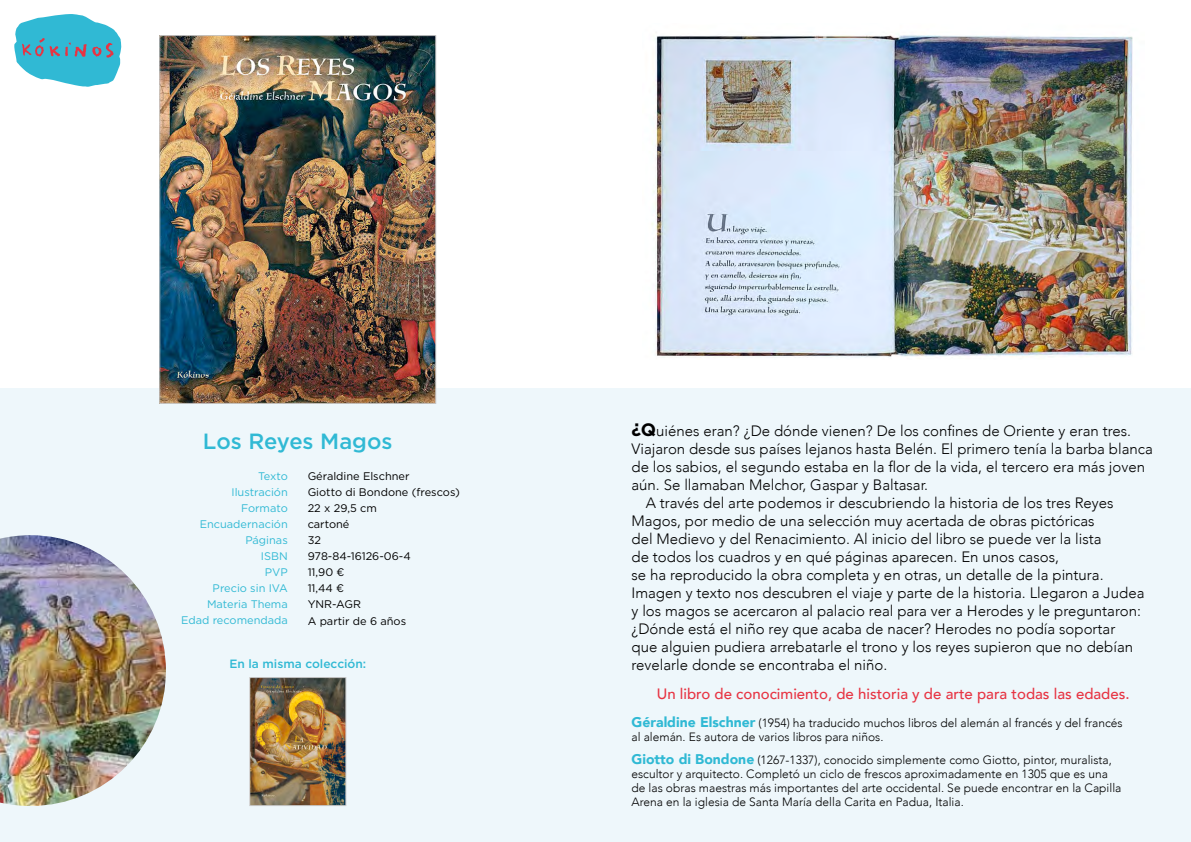
<style>
.page{position:relative;width:1191px;height:842px;background:#fff}
.page>*{position:absolute;margin:0;border:0;box-sizing:border-box;transform-origin:0 0}
.t1{font:500 22px "Gotham";color:#30b9d4}
.t2{font:300 15px "Avenir";color:#000}
.t3{font:500 15px "Avenir";color:#e73443}
.t4{font:300 12px/14px "Avenir";color:#000}
.t5{font:500 12px "Gotham";color:#30b9d4}
.t6{font:11px/16px "Gotham";color:#000}
.t7{font:11px/16px "Gotham";color:#30b9d4;text-align:right}
.s1{font-family:"Gotham";font-weight:700;font-size:18px}
.s2{font-weight:900;font-size:14px;color:#30b9d4}
</style>
<div class="page">
<div style="left:0;top:388px;width:1191px;height:454px;background:#eef7fb"></div>
<svg style="left:14px;top:14px;width:107px;height:73px"></svg>
<img style="left:161px;top:37px;width:273px;height:365px">
<div style="left:159px;top:35px;width:277px;height:369px;border:1px solid #c6c6c6"></div>
<img style="left:651px;top:34px;width:482px;height:325px">
<img style="left:251px;top:679px;width:93px;height:125px">
<div style="left:249px;top:677px;width:97px;height:129px;border:1px solid #c6c6c6"></div>
<img style="left:0;top:535px;width:166px;height:271px">
<h1 class="t1" style="left:203px;top:426px;width:191px">Los Reyes Magos</h1>
<p class="t7" style="left:181px;top:468px;width:108px">Texto<br>Ilustración<br>Formato<br>Encuadernación<br>Páginas<br>ISBN<br>PVP<br>Precio sin IVA<br>Materia Thema<br>Edad recomendada</p>
<p class="t6" style="left:308px;top:468px;width:154px">Géraldine Elschner<br>Giotto di Bondone (frescos)<br>22 x 29,5 cm<br>cartoné<br>32<br>978-84-16126-06-4<br>11,90 €<br>11,44 €<br>YNR-AGR<br>A partir de 6 años</p>
<p class="t5" style="left:229px;top:656px;width:138px">En la misma colección:</p>
<p class="t2" style="left:631px;top:422px;width:501px"><span class="s1">¿Q</span>uiénes eran? ¿De dónde vienen? De los confines de Oriente y eran tres.</p>
<p class="t2" style="left:631px;top:440px;width:523px">Viajaron desde sus países lejanos hasta Belén. El primero tenía la barba blanca</p>
<p class="t2" style="left:631px;top:458px;width:515px">de los sabios, el segundo estaba en la flor de la vida, el tercero era más joven</p>
<p class="t2" style="left:631px;top:476px;width:298px">aún. Se llamaban Melchor, Gaspar y Baltasar.</p>
<p class="t2" style="left:645px;top:494px;width:469px">A través del arte podemos ir descubriendo la historia de los tres Reyes</p>
<p class="t2" style="left:631px;top:512px;width:465px">Magos, por medio de una selección muy acertada de obras pictóricas</p>
<p class="t2" style="left:631px;top:530px;width:471px">del Medievo y del Renacimiento. Al inicio del libro se puede ver la lista</p>
<p class="t2" style="left:631px;top:548px;width:429px">de todos los cuadros y en qué páginas aparecen. En unos casos,</p>
<p class="t2" style="left:631px;top:566px;width:473px">se ha reproducido la obra completa y en otras, un detalle de la pintura.</p>
<p class="t2" style="left:631px;top:584px;width:514px">Imagen y texto nos descubren el viaje y parte de la historia. Llegaron a Judea</p>
<p class="t2" style="left:631px;top:602px;width:511px">y los magos se acercaron al palacio real para ver a Herodes y le preguntaron:</p>
<p class="t2" style="left:631px;top:620px;width:485px">¿Dónde está el niño rey que acaba de nacer? Herodes no podía soportar</p>
<p class="t2" style="left:631px;top:638px;width:503px">que alguien pudiera arrebatarle el trono y los reyes supieron que no debían</p>
<p class="t2" style="left:631px;top:656px;width:257px">revelarle donde se encontraba el niño.</p>
<p class="t3" style="left:657px;top:681px;width:474px">Un libro de conocimiento, de historia y de arte para todas las edades.</p>
<p class="t4" style="left:631px;top:716px;width:492px"><span class="s2">Géraldine Elschner</span> (1954) ha traducido muchos libros del alemán al francés y del francés al alemán. Es autora de varios libros para niños.</p>
<p class="t4" style="left:631px;top:753px;width:491px"><span class="s2">Giotto di Bondone</span> (1267-1337), conocido simplemente como Giotto, pintor, muralista, escultor y arquitecto. Completó un ciclo de frescos aproximadamente en 1305 que es una de las obras maestras más importantes del arte occidental. Se puede encontrar en la Capilla Arena en la iglesia de Santa María della Carita en Padua, Italia.</p>
</div>
